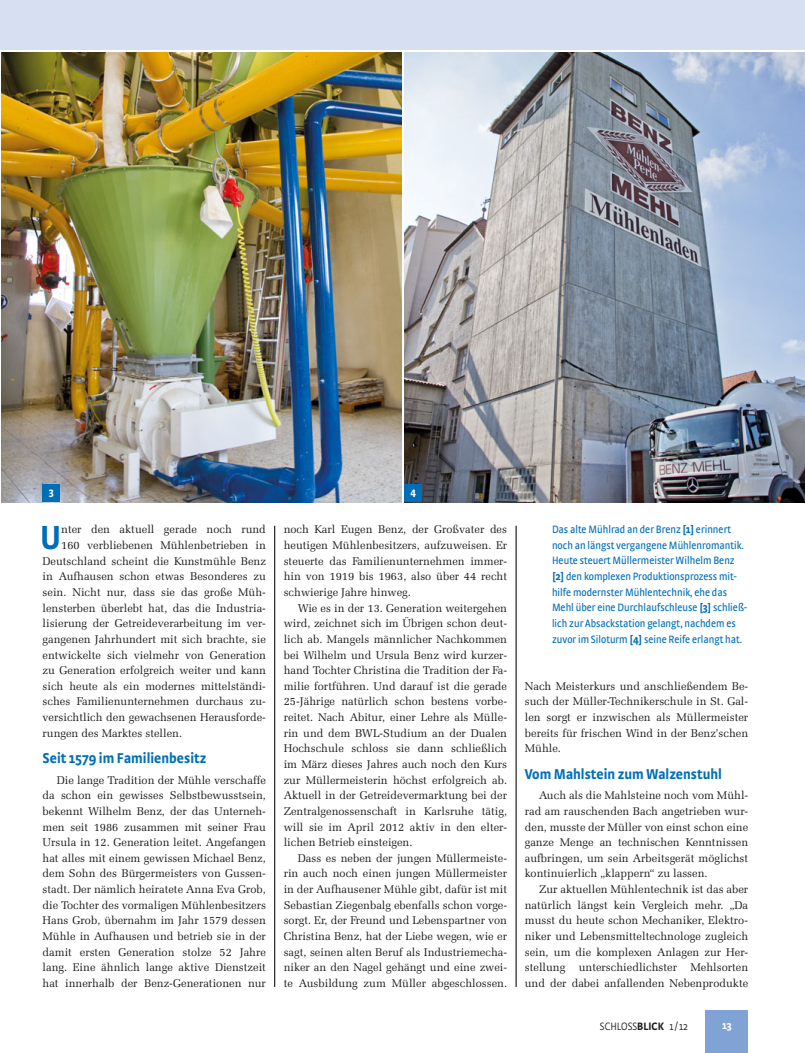
<style>
.page{position:relative;width:805px;height:1053px;background:#fff}
.page>*{position:absolute;margin:0;border:0;box-sizing:border-box;transform-origin:0 0}
.t1{font:700 35.12px "Strada Cond";color:#006eb7}
.t2{font:700 15px "Strada Cond";color:#006eb7}
.t3{font:11.25px/15.6px "Zapf Elliptical 711 BT";color:#1d1d1b;text-align:justify}
.t4{font:11.25px/15.6px "Strada Cond";color:#006eb7}
.t5{font:300 11.25px "Strada Cond";color:#1d1d1b}
.t6{font:700 11.25px "Strada Cond";color:#fff}
.t7{font:700 11.25px "Strada Cond TF";color:#fff}
.s1{font-weight:700}
</style>
<div class="page">
<div style="left:705px;top:1010px;width:43px;height:42px;background:#81a2d5"></div>
<div style="left:0;top:0;width:804px;height:50px;background:#d7dff2"></div>
<img style="left:1px;top:52px;width:401px;height:450px">
<img style="left:404px;top:52px;width:400px;height:450px">
<hr style="left:274px;top:525px;width:1px;height:461px;background:#1d1d1b">
<hr style="left:516px;top:525px;width:1px;height:461px;background:#1d1d1b">
<div style="left:43px;top:484px;width:17px;height:18px;background:#006eb7"></div>
<div style="left:404px;top:484px;width:18px;height:18px;background:#006eb7"></div>
<p class="t7" style="left:49px;top:489px;width:7px">3</p>
<p class="t7" style="left:410px;top:489px;width:7px">4</p>
<h1 class="t1" style="left:40px;top:523px;width:22px">U</h1>
<p class="t3" style="left:61px;top:521px;width:206px">nter den aktuell gerade noch rund</p>
<p class="t3" style="left:61px;top:537px;width:206px">160 verbliebenen Mühlenbetrieben in</p>
<p class="t3" style="left:43px;top:553px;width:225px">Deutschland scheint die Kunstmühle Benz</p>
<p class="t3" style="left:43px;top:568px;width:225px">in Aufhausen schon etwas Besonderes zu</p>
<p class="t3" style="left:43px;top:584px;width:225px">sein. Nicht nur, dass sie das große Müh-</p>
<p class="t3" style="left:43px;top:600px;width:225px">lensterben überlebt hat, das die Industria-</p>
<p class="t3" style="left:43px;top:615px;width:225px">lisierung der Getreideverarbeitung im ver-</p>
<p class="t3" style="left:43px;top:631px;width:225px">gangenen Jahrhundert mit sich brachte, sie</p>
<p class="t3" style="left:43px;top:646px;width:225px">entwickelte sich vielmehr von Generation</p>
<p class="t3" style="left:43px;top:662px;width:225px">zu Generation erfolgreich weiter und kann</p>
<p class="t3" style="left:43px;top:678px;width:225px">sich heute als ein modernes mittelständi-</p>
<p class="t3" style="left:43px;top:693px;width:225px">sches Familienunternehmen durchaus zu-</p>
<p class="t3" style="left:43px;top:709px;width:225px">versichtlich den gewachsenen Herausforde-</p>
<p class="t3" style="left:43px;top:725px;width:141px">rungen des Marktes stellen.</p>
<h2 class="t2" style="left:43px;top:752px;width:165px">Seit 1579 im Familienbesitz</h2>
<p class="t3" style="left:43px;top:771px;width:225px;text-indent:14px">Die lange Tradition der Mühle verschaffe da schon ein gewisses Selbstbewusstsein, bekennt Wilhelm Benz, der das Unterneh&shy;men seit 1986 zusammen mit seiner Frau Ursula in 12. Generation leitet. Angefangen hat alles mit einem gewissen Michael Benz, dem Sohn des Bürgermeisters von Gussen&shy;stadt. Der nämlich heiratete Anna Eva Grob, die Tochter des vormaligen Mühlenbesitzers Hans Grob, übernahm im Jahr 1579 dessen Mühle in Aufhausen und betrieb sie in der damit ersten Generation stolze 52 Jahre lang. Eine ähnlich lange aktive Dienstzeit hat innerhalb der Benz-Generationen nur</p>
<p class="t3" style="left:283px;top:521px;width:225px">noch Karl Eugen Benz, der Großvater des heutigen Mühlenbesitzers, aufzuweisen. Er steuerte das Familienunternehmen immer&shy;hin von 1919 bis 1963, also über 44 recht schwierige Jahre hinweg.</p>
<p class="t3" style="left:283px;top:600px;width:225px;text-indent:14px">Wie es in der 13. Generation weitergehen wird, zeichnet sich im Übrigen schon deut&shy;lich ab. Mangels männlicher Nachkommen bei Wilhelm und Ursula Benz wird kurzer&shy;hand Tochter Christina die Tradition der Fa&shy;milie fortführen. Und darauf ist die gerade 25-Jährige natürlich schon bestens vorbe&shy;reitet. Nach Abitur, einer Lehre als Mülle&shy;rin und dem BWL-Studium an der Dualen Hochschule schloss sie dann schließlich im März dieses Jahres auch noch den Kurs zur Müllermeisterin höchst erfolgreich ab.<br>Aktuell in der Getreidevermarktung bei der Zentralgenossenschaft in Karlsruhe tätig, will sie im April 2012 aktiv in den elter&shy;lichen Betrieb einsteigen.</p>
<p class="t3" style="left:283px;top:850px;width:225px;text-indent:14px">Dass es neben der jungen Müllermeiste&shy;rin auch noch einen jungen Müllermeister in der Aufhausener Mühle gibt, dafür ist mit Sebastian Ziegenbalg ebenfalls schon vorge&shy;sorgt. Er, der Freund und Lebenspartner von Christina Benz, hat der Liebe wegen, wie er sagt, seinen alten Beruf als Industriemecha&shy;niker an den Nagel gehängt und eine zwei&shy;te Ausbildung zum Müller abgeschlossen.</p>
<p class="t4" style="left:552px;top:522px;width:197px">Das alte Mühlrad an der Brenz <span class="s1">[1]</span> erinnert noch an längst vergangene Mühlenromantik.<br>Heute steuert Müllermeister Wilhelm Benz <span class="s1">[2]</span> den komplexen Produktionsprozess mit&shy;hilfe modernster Mühlentechnik, ehe das Mehl über eine Durchlaufschleuse <span class="s1">[3]</span> schließ&shy;lich zur Absackstation gelangt, nachdem es zuvor im Siloturm <span class="s1">[4]</span> seine Reife erlangt hat.</p>
<p class="t3" style="left:524px;top:678px;width:225px">Nach Meisterkurs und anschließendem Be&shy;such der Müller-Technikerschule in St. Gal&shy;len sorgt er inzwischen als Müllermeister bereits für frischen Wind in der Benz’schen Mühle.</p>
<h2 class="t2" style="left:524px;top:767px;width:198px">Vom Mahlstein zum Walzenstuhl</h2>
<p class="t3" style="left:524px;top:787px;width:225px;text-indent:14px">Auch als die Mahlsteine noch vom Mühl&shy;rad am rauschenden Bach angetrieben wur&shy;den, musste der Müller von einst schon eine ganze Menge an technischen Kenntnissen aufbringen, um sein Arbeitsgerät möglichst kontinuierlich „klappern“ zu lassen.</p>
<p class="t3" style="left:524px;top:881px;width:225px;text-indent:14px">Zur aktuellen Mühlentechnik ist das aber natürlich längst kein Vergleich mehr. „Da musst du heute schon Mechaniker, Elektro&shy;niker und Lebensmitteltechnologe zugleich sein, um die komplexen Anlagen zur Her&shy;stellung unterschiedlichster Mehlsorten und der dabei anfallenden Nebenprodukte</p>
<p class="t5" style="left:599px;top:1021px;width:89px">SCHLOSS<span class="s1">BLICK</span> 1 / 12</p>
<p class="t6" style="left:722px;top:1020px;width:11px">13</p>
</div>
